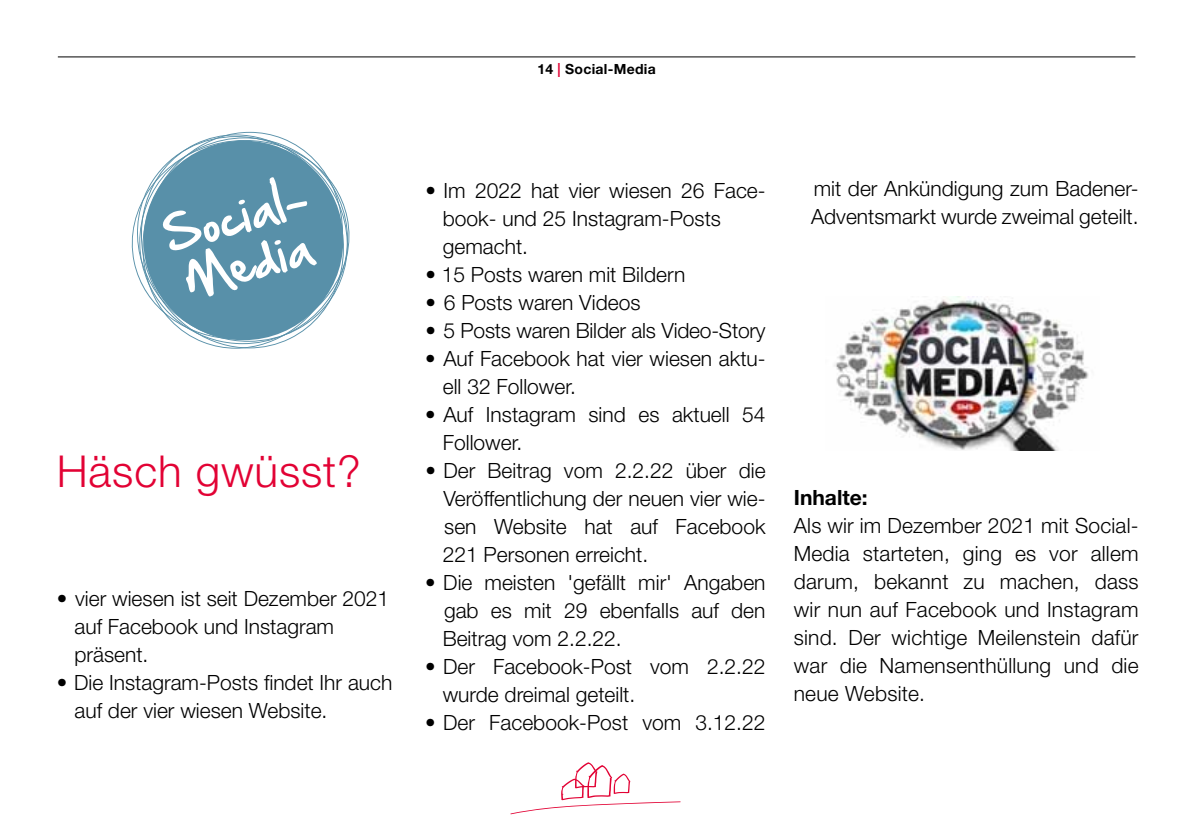
<style>
.page{position:relative;width:1191px;height:840px;background:#fff}
.page>*{position:absolute;margin:0;border:0;box-sizing:border-box;transform-origin:0 0}
.t1{font:300 44px "Helvetica Neue LT Std";letter-spacing:.02em;color:#e20234}
.t2{font:42px/48px "Hand Of Sean";color:#fff}
.t3{font:300 21px/28px "Helvetica Neue LT Std";color:#000}
.t4{font:700 21px "Helvetica Neue LT Std";color:#000}
.t5{font:700 14px "Helvetica Neue LT Std";letter-spacing:.02em;color:#000}
.s1{color:#e20234}
.s2{font-weight:400}
</style>
<div class="page">
<hr style="left:58px;top:57px;width:1077px;height:1px;background:#000">
<svg style="left:207px;top:134px;width:73px;height:214px"></svg>
<svg style="left:131px;top:137px;width:219px;height:207px;fill:#5890a9"></svg>
<img style="left:834px;top:296px;width:255px;height:154px">
<svg style="left:513px;top:762px;width:167px;height:51px"></svg>
<p class="t5" style="left:537px;top:60px;width:120px">14 <span class="s1">|</span> Social-Media</p>
<h2 class="t2" style="left:159px;top:212px;width:167px;rotate:-15deg">Social-<br>Media</h2>
<h1 class="t1" style="left:57px;top:443px;width:305px">Häsch gwüsst?</h1>
<p class="t3" style="left:74px;top:583px;width:316px;text-indent:-18px"><span class="s2">•</span> vier wiesen ist seit Dezember 2021 auf Facebook und Instagram präsent.</p>
<p class="t3" style="left:74px;top:667px;width:319px;text-indent:-18px"><span class="s2">•</span> Die Instagram-Posts findet Ihr auch auf der vier wiesen Website.</p>
<p class="t3" style="left:443px;top:176px;width:324px;text-indent:-18px"><span class="s2">•</span> Im 2022 hat vier wiesen 26 Face&shy;book- und 25 Instagram-Posts gemacht.</p>
<p class="t3" style="left:425px;top:260px;width:261px"><span class="s2">•</span> 15 Posts waren mit Bildern</p>
<p class="t3" style="left:425px;top:288px;width:217px"><span class="s2">•</span> 6 Posts waren Videos</p>
<p class="t3" style="left:425px;top:316px;width:342px"><span class="s2">•</span> 5 Posts waren Bilder als Video-Story</p>
<p class="t3" style="left:443px;top:344px;width:324px;text-indent:-18px"><span class="s2">•</span> Auf Facebook hat vier wiesen aktu&shy;ell 32 Follower.</p>
<p class="t3" style="left:443px;top:400px;width:324px;text-indent:-18px"><span class="s2">•</span> Auf Instagram sind es aktuell 54<br>Follower.</p>
<p class="t3" style="left:443px;top:456px;width:324px;text-align:justify;text-indent:-17px"><span class="s2">•</span> Der Beitrag vom 2.2.22 über die Veröffentlichung der neuen vier wie&shy;sen Website hat auf Facebook 221 Personen erreicht.</p>
<p class="t3" style="left:443px;top:568px;width:324px;text-align:justify;text-indent:-17px"><span class="s2">•</span> Die meisten 'gefällt mir' Angaben gab es mit 29 ebenfalls auf den Beitrag vom 2.2.22.</p>
<p class="t3" style="left:443px;top:652px;width:324px;text-indent:-17px"><span class="s2">•</span> Der Facebook-Post vom 2.2.22 wurde dreimal geteilt.</p>
<p class="t3" style="left:425px;top:708px;width:342px"><span class="s2">•</span> Der Facebook-Post vom 3.12.22</p>
<p class="t3" style="left:811px;top:174px;width:329px">mit der Ankündigung zum Badener-<br>Adventsmarkt wurde zweimal geteilt.</p>
<p class="t4" style="left:794px;top:484px;width:75px">Inhalte:</p>
<p class="t3" style="left:793px;top:510px;width:346px;text-align:justify">Als wir im Dezember 2021 mit Social-Media starteten, ging es vor allem darum, bekannt zu machen, dass wir nun auf Facebook und Instagram sind. Der wichtige Meilenstein dafür war die Namensenthüllung und die neue Website.</p>
</div>
